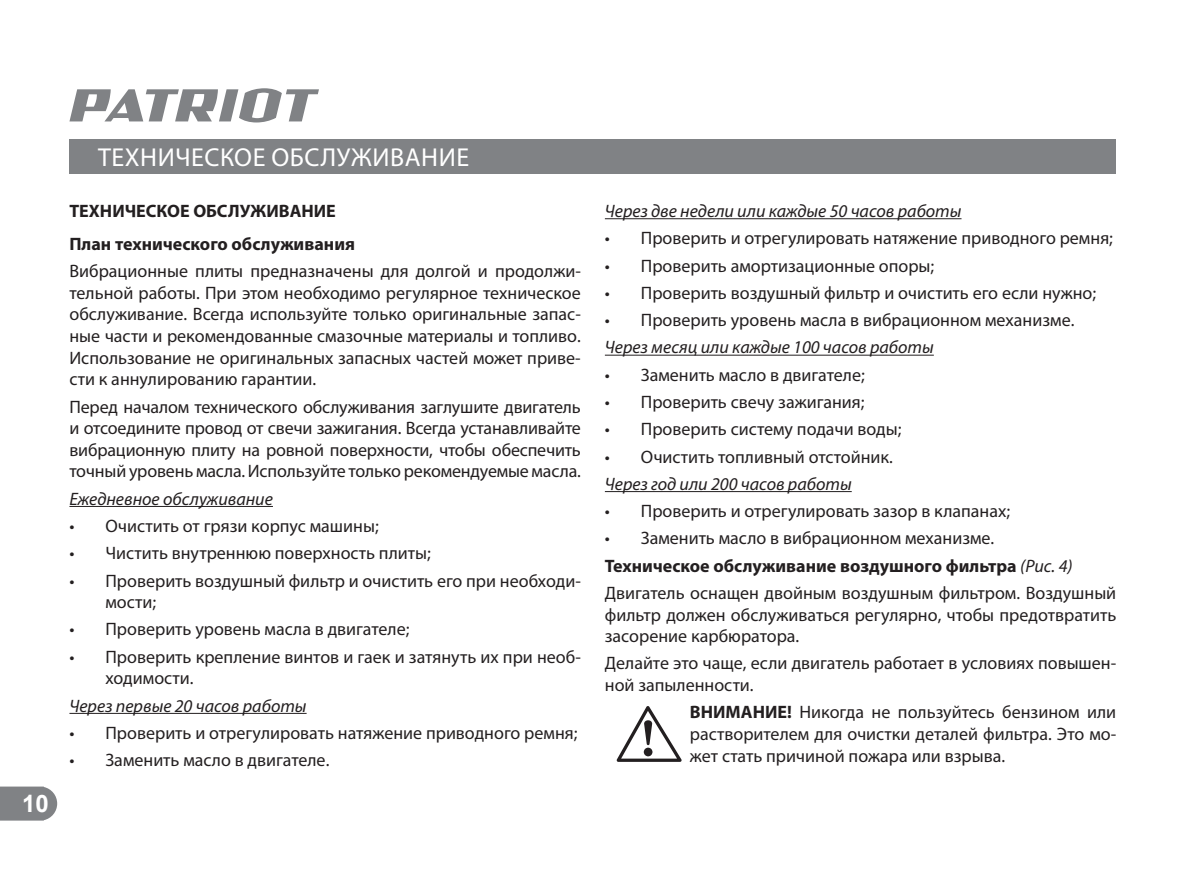
<style>
.page{position:relative;width:1183px;height:869px;background:#fff}
.page>*{position:absolute;margin:0;border:0;box-sizing:border-box;transform-origin:0 0}
.t1{font:26px "Myriad Pro";letter-spacing:.02em;color:#fff}
.t2{font:700 24px "Arial";color:#fff}
.t3{font:18px/21.6px "Myriad Pro";color:#231f20}
.t4{font:italic 18px "Myriad Pro";color:#231f20}
.t5{font:700 18px/33px "Myriad Pro";color:#231f20}
.s1{font-weight:700}
.s2{font-style:italic}
</style>
<div class="page">
<svg style="left:0;top:786px;width:57px;height:34px;background:#898b8d"></svg>
<svg style="left:69px;top:88px;width:250px;height:34px"></svg>
<div style="left:69px;top:139px;width:1047px;height:34px;background:#808285"></div>
<hr style="left:69px;top:506px;width:204px;height:1px;background:#231f20">
<hr style="left:69px;top:713px;width:238px;height:1px;background:#231f20">
<hr style="left:605px;top:218px;width:356px;height:1px;background:#231f20">
<hr style="left:605px;top:355px;width:329px;height:1px;background:#231f20">
<hr style="left:605px;top:491px;width:247px;height:1px;background:#231f20">
<svg style="left:616px;top:706px;width:66px;height:55px"></svg>
<h2 class="t2" style="left:22px;top:787px;width:28px">10</h2>
<h1 class="t1" style="left:98px;top:141px;width:373px">ТЕХНИЧЕСКОЕ ОБСЛУЖИВАНИЕ</h1>
<p class="t5" style="left:69px;top:194px;width:287px">ТЕХНИЧЕСКОЕ ОБСЛУЖИВАНИЕ<br>План технического обслуживания</p>
<p class="t3" style="left:69px;top:260px;width:513px;text-align:justify">Вибрационные плиты предназначены для долгой и продолжи&shy;тельной работы. При этом необходимо регулярное техническое обслуживание. Всегда используйте только оригинальные запас&shy;ные части и рекомендованные смазочные материалы и топливо.<br>Использование не оригинальных запасных частей может приве&shy;сти к аннулированию гарантии.</p>
<p class="t3" style="left:69px;top:395px;width:513px;text-align:justify">Перед началом технического обслуживания заглушите двигатель и отсоедините провод от свечи зажигания. Всегда устанавливайте вибрационную плиту на ровной поверхности, чтобы обеспечить точный уровень масла. Используйте только рекомендуемые масла.</p>
<p class="t4" style="left:69px;top:487px;width:205px">Ежедневное обслуживание</p>
<p class="t3" style="left:69px;top:515px;width:311px">• Очистить от грязи корпус машины;</p>
<p class="t3" style="left:69px;top:542px;width:363px">• Чистить внутреннюю поверхность плиты;</p>
<p class="t3" style="left:105px;top:569px;width:477px;text-indent:-36px">• Проверить воздушный фильтр и очистить его при необходи&shy;мости;</p>
<p class="t3" style="left:69px;top:618px;width:341px">• Проверить уровень масла в двигателе;</p>
<p class="t3" style="left:105px;top:645px;width:477px;text-indent:-36px">• Проверить крепление винтов и гаек и затянуть их при необ&shy;ходимости.</p>
<p class="t4" style="left:69px;top:694px;width:239px">Через первые 20 часов работы</p>
<p class="t3" style="left:69px;top:721px;width:510px">• Проверить и отрегулировать натяжение приводного ремня;</p>
<p class="t3" style="left:69px;top:749px;width:261px">• Заменить масло в двигателе.</p>
<p class="t4" style="left:605px;top:200px;width:358px">Через две недели или каждые 50 часов работы</p>
<p class="t3" style="left:605px;top:227px;width:510px">• Проверить и отрегулировать натяжение приводного ремня;</p>
<p class="t3" style="left:605px;top:254px;width:331px">• Проверить амортизационные опоры;</p>
<p class="t3" style="left:605px;top:282px;width:493px">• Проверить воздушный фильтр и очистить его если нужно;</p>
<p class="t3" style="left:605px;top:309px;width:471px">• Проверить уровень масла в вибрационном механизме.</p>
<p class="t4" style="left:605px;top:336px;width:330px">Через месяц или каждые 100 часов работы</p>
<p class="t3" style="left:605px;top:363px;width:261px">• Заменить масло в двигателе;</p>
<p class="t3" style="left:605px;top:391px;width:261px">• Проверить свечу зажигания;</p>
<p class="t3" style="left:605px;top:418px;width:298px">• Проверить систему подачи воды;</p>
<p class="t3" style="left:605px;top:445px;width:289px">• Очистить топливный отстойник.</p>
<p class="t4" style="left:605px;top:472px;width:248px">Через год или 200 часов работы</p>
<p class="t3" style="left:605px;top:500px;width:407px">• Проверить и отрегулировать зазор в клапанах;</p>
<p class="t3" style="left:605px;top:524px;width:513px;line-height:27.2px">• Заменить масло в вибрационном механизме.<br><span class="s1">Техническое обслуживание воздушного фильтра</span> <span class="s2">(Рис. 4)<br></span>Двигатель оснащен двойным воздушным фильтром. Воздушный</p>
<p class="t3" style="left:605px;top:603px;width:513px">фильтр должен обслуживаться регулярно, чтобы предотвратить засорение карбюратора.</p>
<p class="t3" style="left:605px;top:652px;width:513px">Делайте это чаще, если двигатель работает в условиях повышен&shy;ной запыленности.</p>
<p class="t3" style="left:690px;top:701px;width:428px;text-align:justify"><span class="s1">ВНИМАНИЕ!</span> Никогда не пользуйтесь бензином или растворителем для очистки деталей фильтра. Это мо&shy;жет стать причиной пожара или взрыва.</p>
</div>
